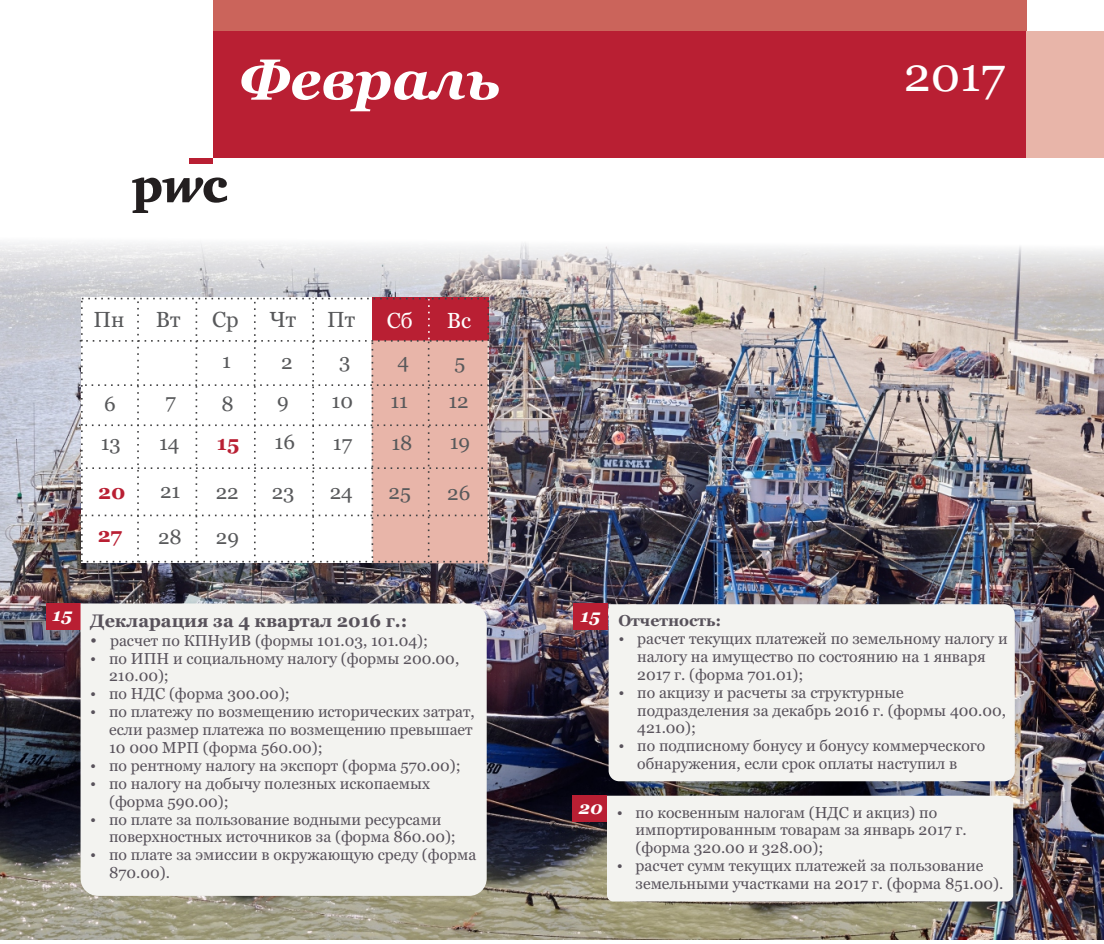
<style>
.page{position:relative;width:1104px;height:944px;background:#fff}
.page>*{position:absolute;margin:0;border:0;box-sizing:border-box;transform-origin:0 0}
.t1{font:italic 700 56.02px "Georgia";color:#fff}
.t2{font:47.93px "Georgia";color:#fff}
.t3{font:21.82px "Georgia";color:#58595b}
.t4{font:21.82px "Georgia";color:#fff}
.t5{font:20.47px "Georgia";color:#58595b}
.t6{font:700 20.47px "Georgia";color:#b91f33}
.t7{font:700 18px "Georgia";color:#58525b}
.t8{font:italic 700 18px "Georgia";color:#fff}
.t9{font:15.75px/18px "Georgia";color:#58525b}
.t10{font:700 15.75px "Georgia";color:#58525b}
</style>
<div class="page">
<img style="left:0;top:242px;width:1103px;height:698px">
<div style="left:608px;top:604px;width:406px;height:177px;background:#f3f3f0"></div>
<svg style="left:132px;top:177px;width:95px;height:36px"></svg>
<div style="left:213px;top:0;width:813px;height:48px;background:#cb645b"></div>
<div style="left:213px;top:32px;width:840px;height:126px;background:#b91f33"></div>
<div style="left:189px;top:158px;width:24px;height:6px;background:#b91f33"></div>
<div style="left:1026px;top:32px;width:77px;height:126px;background:#e8b5a9"></div>
<div style="left:46px;top:603px;width:35px;height:27px;background:#b91f33"></div>
<div style="left:81px;top:603px;width:405px;height:293px;background:#f3f3f0"></div>
<div style="left:573px;top:604px;width:35px;height:26px;background:#b91f33"></div>
<div style="left:607px;top:796px;width:406px;height:105px;background:#f3f3f0"></div>
<div style="left:572px;top:795px;width:34px;height:26px;background:#b91f33"></div>
<svg style="left:79px;top:297px;width:409px;height:267px"></svg>
<svg style="left:92px;top:638px;width:4px;height:4px"></svg>
<svg style="left:91px;top:657px;width:4px;height:4px"></svg>
<svg style="left:91px;top:692px;width:4px;height:4px"></svg>
<svg style="left:91px;top:710px;width:4px;height:4px"></svg>
<svg style="left:91px;top:764px;width:4px;height:4px"></svg>
<svg style="left:91px;top:782px;width:4px;height:4px"></svg>
<svg style="left:91px;top:818px;width:4px;height:4px"></svg>
<svg style="left:91px;top:853px;width:4px;height:4px"></svg>
<svg style="left:619px;top:637px;width:4px;height:4px"></svg>
<svg style="left:619px;top:691px;width:4px;height:4px"></svg>
<svg style="left:619px;top:744px;width:4px;height:4px"></svg>
<svg style="left:618px;top:811px;width:3px;height:4px"></svg>
<svg style="left:618px;top:864px;width:3px;height:4px"></svg>
<h1 class="t1" style="left:239px;top:57px;width:263px">Февраль</h1>
<h2 class="t2" style="left:903px;top:55px;width:103px">2017</h2>
<h3 class="t3" style="left:93px;top:311px;width:32px">Пн</h3>
<h3 class="t3" style="left:156px;top:311px;width:26px">Вт</h3>
<h3 class="t3" style="left:212px;top:311px;width:28px">Ср</h3>
<h3 class="t3" style="left:269px;top:311px;width:28px">Чт</h3>
<h3 class="t3" style="left:327px;top:311px;width:29px">Пт</h3>
<h3 class="t4" style="left:387px;top:311px;width:27px">Сб</h3>
<h3 class="t4" style="left:447px;top:311px;width:26px">Вс</h3>
<h3 class="t5" style="left:222px;top:353px;width:10px">1</h3>
<h3 class="t5" style="left:281px;top:353px;width:13px">2</h3>
<h3 class="t5" style="left:339px;top:353px;width:13px">3</h3>
<h3 class="t5" style="left:397px;top:353px;width:13px">4</h3>
<h3 class="t5" style="left:454px;top:354px;width:12px">5</h3>
<h3 class="t5" style="left:104px;top:395px;width:13px">6</h3>
<h3 class="t5" style="left:165px;top:392px;width:12px">7</h3>
<h3 class="t5" style="left:222px;top:395px;width:14px">8</h3>
<h3 class="t5" style="left:277px;top:392px;width:13px">9</h3>
<h3 class="t5" style="left:331px;top:392px;width:23px">10</h3>
<h3 class="t5" style="left:390px;top:392px;width:19px">11</h3>
<h3 class="t5" style="left:448px;top:392px;width:22px">12</h3>
<h3 class="t5" style="left:101px;top:434px;width:22px">13</h3>
<h3 class="t5" style="left:159px;top:435px;width:22px">14</h3>
<h3 class="t6" style="left:217px;top:434px;width:24px">15</h3>
<h3 class="t5" style="left:274px;top:434px;width:22px">16</h3>
<h3 class="t5" style="left:333px;top:435px;width:21px">17</h3>
<h3 class="t5" style="left:391px;top:435px;width:23px">18</h3>
<h3 class="t5" style="left:450px;top:434px;width:22px">19</h3>
<h3 class="t6" style="left:98px;top:483px;width:29px">20</h3>
<h3 class="t5" style="left:160px;top:483px;width:22px">21</h3>
<h3 class="t5" style="left:216px;top:483px;width:24px">22</h3>
<h3 class="t5" style="left:272px;top:483px;width:24px">23</h3>
<h3 class="t5" style="left:330px;top:483px;width:25px">24</h3>
<h3 class="t5" style="left:388px;top:484px;width:24px">25</h3>
<h3 class="t5" style="left:447px;top:485px;width:25px">26</h3>
<h3 class="t6" style="left:98px;top:526px;width:26px">27</h3>
<h3 class="t5" style="left:158px;top:529px;width:25px">28</h3>
<h3 class="t5" style="left:216px;top:529px;width:25px">29</h3>
<p class="t8" style="left:53px;top:608px;width:21px">15</p>
<p class="t10" style="left:618px;top:614px;width:104px">Отчетность:</p>
<p class="t9" style="left:637px;top:631px;width:372px">расчет текущих платежей по земельному налогу и налогу на имущество по состоянию на 1 января 2017 г. (форма 701.01);<br>по акцизу и расчеты за структурные подразделения за декабрь 2016 г. (формы 400.00, 421.00);<br>по подписному бонусу и бонусу коммерческого обнаружения, если срок оплаты наступил в</p>
<p class="t8" style="left:580px;top:609px;width:21px">15</p>
<p class="t7" style="left:90px;top:614px;width:318px">Декларация за 4 квартал 2016 г.:</p>
<p class="t9" style="left:109px;top:632px;width:369px">расчет по КПНуИВ (формы 101.03, 101.04);<br>по ИПН и социальному налогу (формы 200.00, 210.00);<br>по НДС (форма 300.00);<br>по платежу по возмещению исторических затрат, если размер платежа по возмещению превышает 10 000 МРП (форма 560.00);<br>по рентному налогу на экспорт (форма 570.00); по налогу на добычу полезных ископаемых (форма 590.00);<br>по плате за пользование водными ресурсами поверхностных источников за (форма 860.00); по плате за эмиссии в окружающую среду (форма 870.00).</p>
<p class="t8" style="left:579px;top:800px;width:25px">20</p>
<p class="t9" style="left:635px;top:804px;width:369px">по косвенным налогам (НДС и акциз) по импортированным товарам за январь 2017 г. (форма 320.00 и 328.00);<br>расчет сумм текущих платежей за пользование земельными участками на 2017 г. (форма 851.00).</p>
</div>
